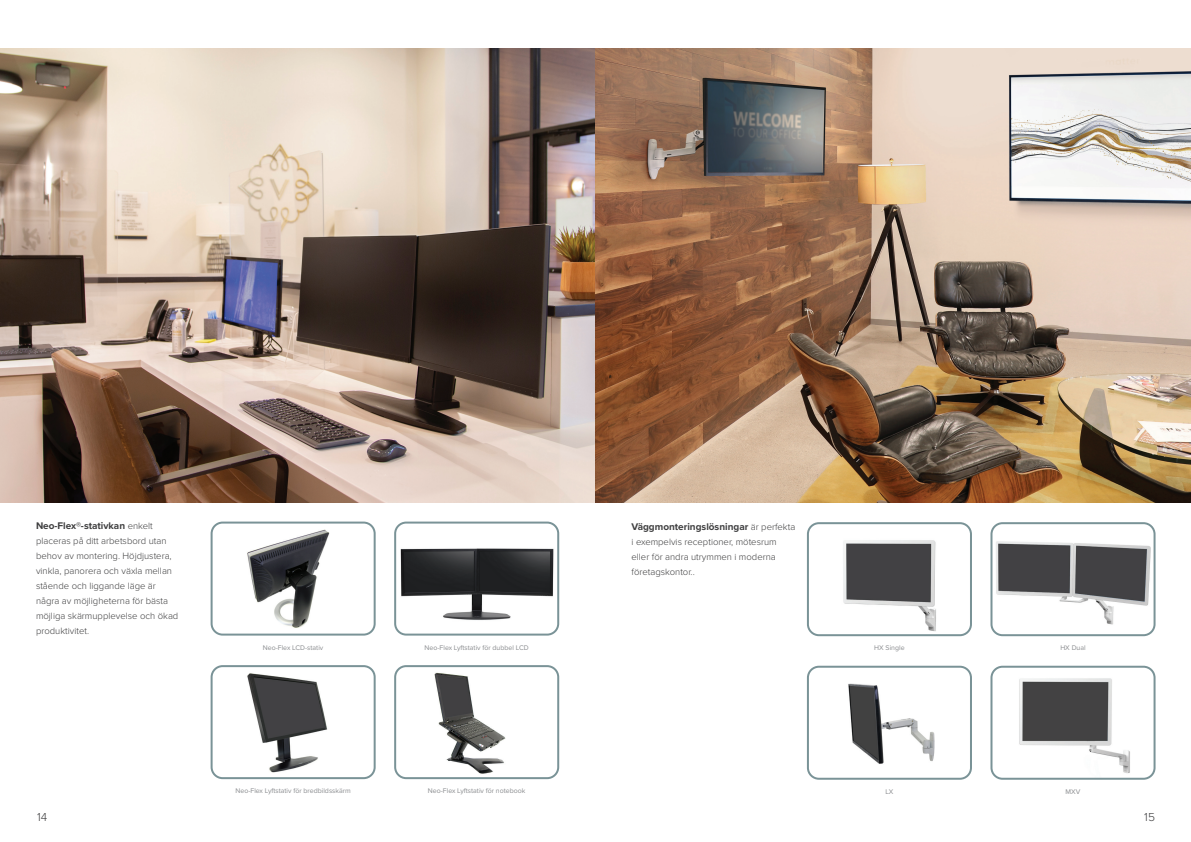
<style>
.page{position:relative;width:1191px;height:842px;background:#fff}
.page>*{position:absolute;margin:0;border:0;box-sizing:border-box;transform-origin:0 0}
.t1{font:300 12px "Proxima Nova";color:#3e3e3f}
.t2{font:700 10px "Proxima Nova";color:#3e3e3f}
.t3{font:300 9.5px/15px "Proxima Nova";color:#3e3e3f}
.t4{font:7px "Proxima Nova";color:#8a8c8f}
.s1{font-weight:300;font-size:9.5px}
</style>
<div class="page">
<img style="left:807px;top:525px;width:165px;height:111px">
<div style="left:807px;top:522px;width:165px;height:114px;border:2px solid #7a9397;border-radius:11px"></div>
<img style="left:993px;top:522px;width:162px;height:114px">
<div style="left:990px;top:522px;width:165px;height:114px;border:2px solid #7a9397;border-radius:11px"></div>
<img style="left:807px;top:666px;width:128px;height:111px">
<div style="left:807px;top:666px;width:165px;height:114px;border:2px solid #7a9397;border-radius:11px"></div>
<img style="left:1019px;top:678px;width:111px;height:96px">
<div style="left:990px;top:666px;width:165px;height:114px;border:2px solid #7a9397;border-radius:11px"></div>
<img style="left:247px;top:529px;width:83px;height:99px">
<div style="left:211px;top:522px;width:165px;height:114px;border:2px solid #7a9397;border-radius:11px"></div>
<img style="left:397px;top:548px;width:162px;height:85px">
<div style="left:394px;top:522px;width:165px;height:114px;border:2px solid #7a9397;border-radius:11px"></div>
<img style="left:247px;top:673px;width:81px;height:100px">
<div style="left:211px;top:665px;width:165px;height:114px;border:2px solid #7a9397;border-radius:11px"></div>
<img style="left:434px;top:672px;width:72px;height:102px">
<div style="left:394px;top:665px;width:165px;height:114px;border:2px solid #7a9397;border-radius:11px"></div>
<img style="left:0;top:48px;width:1191px;height:455px">
<p class="t2" style="left:36px;top:518px;width:118px">Neo-Flex®-stativkan <span class="s1">enkelt</span></p>
<p class="t3" style="left:36px;top:533px;width:144px">placeras på ditt arbetsbord utan behov av montering. Höjdjustera, vinkla, panorera och växla mellan stående och liggande läge är några av möjligheterna för bästa möjliga skärmupplevelse och ökad produktivitet.</p>
<p class="t1" style="left:37px;top:808px;width:12px">14</p>
<p class="t4" style="left:263px;top:642px;width:62px">Neo-Flex LCD-stativ</p>
<p class="t4" style="left:424px;top:642px;width:106px">Neo-Flex Lyftstativ för dubbel LCD</p>
<p class="t4" style="left:235px;top:786px;width:117px">Neo-Flex Lyftstativ för bredbildsskärm</p>
<p class="t4" style="left:428px;top:786px;width:99px">Neo-Flex Lyftstativ för notebook</p>
<p class="t2" style="left:631px;top:519px;width:165px">Väggmonteringslösningar <span class="s1">är perfekta</span></p>
<p class="t3" style="left:631px;top:534px;width:147px;text-align:justify">i exempelvis receptioner, mötesrum eller för andra utrymmen i moderna företagskontor..</p>
<p class="t4" style="left:874px;top:643px;width:32px">HX Single</p>
<p class="t4" style="left:1060px;top:643px;width:27px">HX Dual</p>
<p class="t4" style="left:885px;top:786px;width:10px">LX</p>
<p class="t4" style="left:1065px;top:786px;width:16px">MXV</p>
<p class="t1" style="left:1144px;top:808px;width:12px">15</p>
</div>
